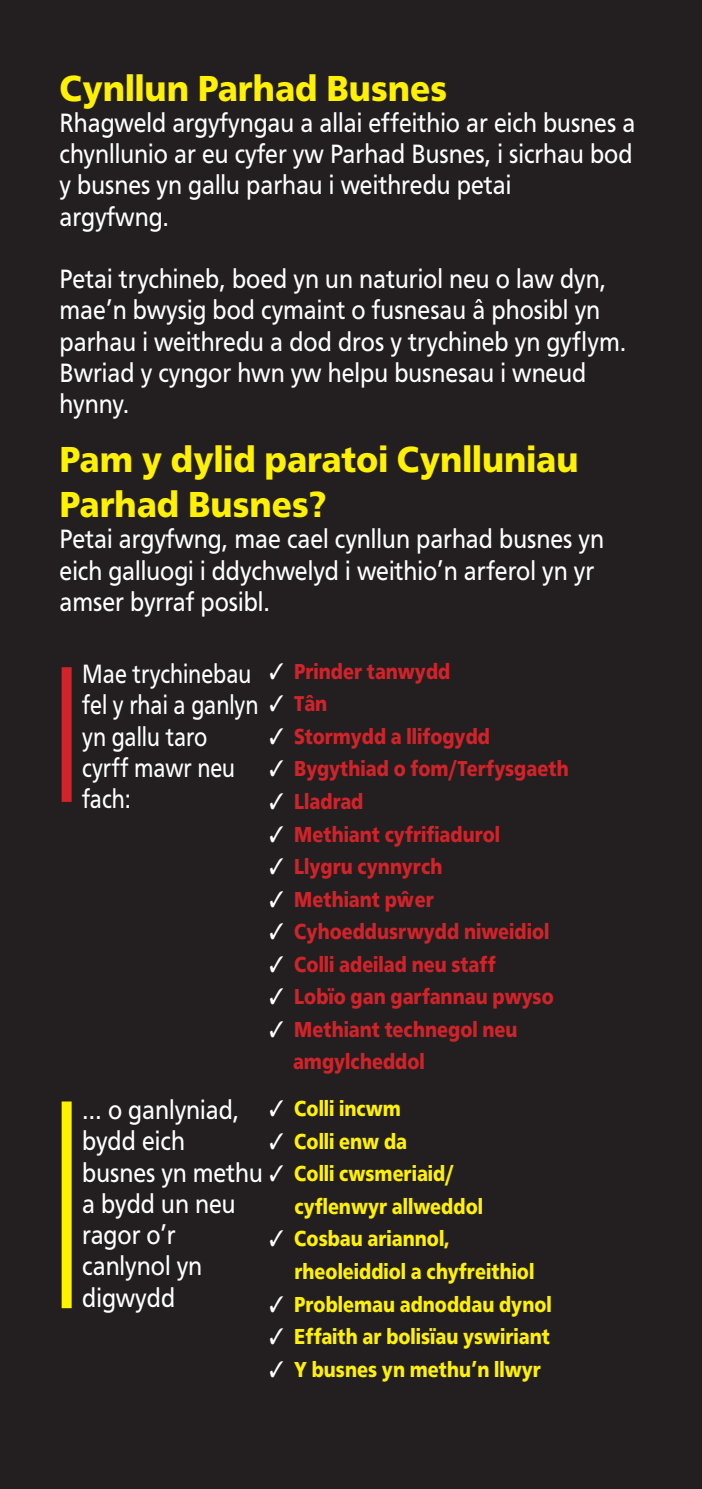
<style>
.page{position:relative;width:702px;height:1489px;background:#fff}
.page>*{position:absolute;margin:0;border:0;box-sizing:border-box;transform-origin:0 0}
.t1{font:700 37.5px "Frutus T";color:#fff101;scale:.93 1}
.t2{font:27.5px/31.2px "Frutus T";color:#fff;scale:.89 1}
.t3{font:27.5px/31.2px "Frutus T";color:#fff;scale:.83 1}
.t4{font:700 22.5px "Frutus T";color:#d1232a;scale:.84 1}
.t5{font:700 22.5px "Frutus T";color:#fff101;scale:.84 1}
.s1{color:#fff}
</style>
<div class="page">
<div style="left:0;top:0;width:702px;height:1488px;background:#231f20"></div>
<div style="left:62px;top:667px;width:10px;height:134px;background:#d1232a"></div>
<div style="left:62px;top:1101px;width:10px;height:206px;background:#fff101"></div>
<p class="t1" style="left:60px;top:66px;width:418px">Cynllun Parhad Busnes</p>
<p class="t2" style="left:60px;top:107px;width:648px">Rhagweld argyfyngau a allai effeithio ar eich busnes a</p>
<p class="t2" style="left:60px;top:138px;width:645px">chynllunio ar eu cyfer yw Parhad Busnes, i sicrhau bod</p>
<p class="t2" style="left:60px;top:169px;width:509px">y busnes yn gallu parhau i weithredu petai</p>
<p class="t2" style="left:60px;top:200px;width:124px">argyfwng.</p>
<p class="t2" style="left:60px;top:263px;width:615px">Petai trychineb, boed yn un naturiol neu o law dyn,</p>
<p class="t2" style="left:60px;top:294px;width:609px">mae’n bwysig bod cymaint o fusnesau â phosibl yn</p>
<p class="t2" style="left:60px;top:325px;width:638px">parhau i weithredu a dod dros y trychineb yn gyflym.</p>
<p class="t2" style="left:60px;top:357px;width:593px">Bwriad y cyngor hwn yw helpu busnesau i wneud</p>
<p class="t2" style="left:60px;top:388px;width:80px">hynny.</p>
<p class="t1" style="left:60px;top:438px;width:559px">Pam y dylid paratoi Cynlluniau</p>
<p class="t1" style="left:60px;top:483px;width:288px">Parhad Busnes?</p>
<p class="t2" style="left:60px;top:523px;width:613px">Petai argyfwng, mae cael cynllun parhad busnes yn</p>
<p class="t2" style="left:60px;top:554px;width:602px">eich galluogi i ddychwelyd i weithio’n arferol yn yr</p>
<p class="t2" style="left:60px;top:585px;width:238px">amser byrraf posibl.</p>
<p class="t3" style="left:82px;top:657px;width:214px">Mae trychinebau fel y rhai a ganlyn</p>
<p class="t3" style="left:82px;top:720px;width:186px">yn gallu taro cyrff mawr neu fach:</p>
<p class="t2" style="left:82px;top:1093px;width:178px">… o ganlyniad,</p>
<p class="t2" style="left:82px;top:1125px;width:205px">bydd eich busnes yn methu a bydd un neu ragor o’r</p>
<p class="t2" style="left:82px;top:1250px;width:136px">canlynol yn</p>
<p class="t2" style="left:82px;top:1281px;width:106px">digwydd</p>
<p class="t4" style="left:269px;top:658px;width:217px"><span class="s1">✓</span> Prinder tanwydd</p>
<p class="t4" style="left:269px;top:690px;width:70px"><span class="s1">✓</span> Tân</p>
<p class="t4" style="left:269px;top:723px;width:264px"><span class="s1">✓</span> Stormydd a llifogydd</p>
<p class="t4" style="left:269px;top:755px;width:358px"><span class="s1">✓</span> Bygythiad o fom/Terfysgaeth</p>
<p class="t4" style="left:269px;top:788px;width:113px"><span class="s1">✓</span> Lladrad</p>
<p class="t4" style="left:269px;top:820px;width:276px"><span class="s1">✓</span> Methiant cyfrifiadurol</p>
<p class="t4" style="left:269px;top:853px;width:207px"><span class="s1">✓</span> Llygru cynnyrch</p>
<p class="t4" style="left:269px;top:885px;width:197px"><span class="s1">✓</span> Methiant pwˆ er</p>
<p class="t4" style="left:269px;top:918px;width:335px"><span class="s1">✓</span> Cyhoeddusrwydd niweidiol</p>
<p class="t4" style="left:269px;top:950px;width:271px"><span class="s1">✓</span> Colli adeilad neu staff</p>
<p class="t4" style="left:269px;top:983px;width:340px"><span class="s1">✓</span> Lobïo gan garfannau pwyso</p>
<p class="t4" style="left:269px;top:1015px;width:297px"><span class="s1">✓</span> Methiant technegol neu</p>
<p class="t4" style="left:293px;top:1048px;width:158px">amgylcheddol</p>
<p class="t5" style="left:269px;top:1095px;width:158px"><span class="s1">✓</span> Colli incwm</p>
<p class="t5" style="left:269px;top:1128px;width:165px"><span class="s1">✓</span> Colli enw da</p>
<p class="t5" style="left:269px;top:1160px;width:221px"><span class="s1">✓</span> Colli cwsmeriaid/</p>
<p class="t5" style="left:294px;top:1193px;width:226px">cyflenwyr allweddol</p>
<p class="t5" style="left:269px;top:1225px;width:216px"><span class="s1">✓</span> Cosbau ariannol,</p>
<p class="t5" style="left:294px;top:1258px;width:287px">rheoleiddiol a chyfreithiol</p>
<p class="t5" style="left:269px;top:1290px;width:337px"><span class="s1">✓</span> Problemau adnoddau dynol</p>
<p class="t5" style="left:269px;top:1323px;width:335px"><span class="s1">✓</span> Effaith ar bolisïau yswiriant</p>
<p class="t5" style="left:269px;top:1355px;width:325px"><span class="s1">✓</span> Y busnes yn methu’n llwyr</p>
</div>
